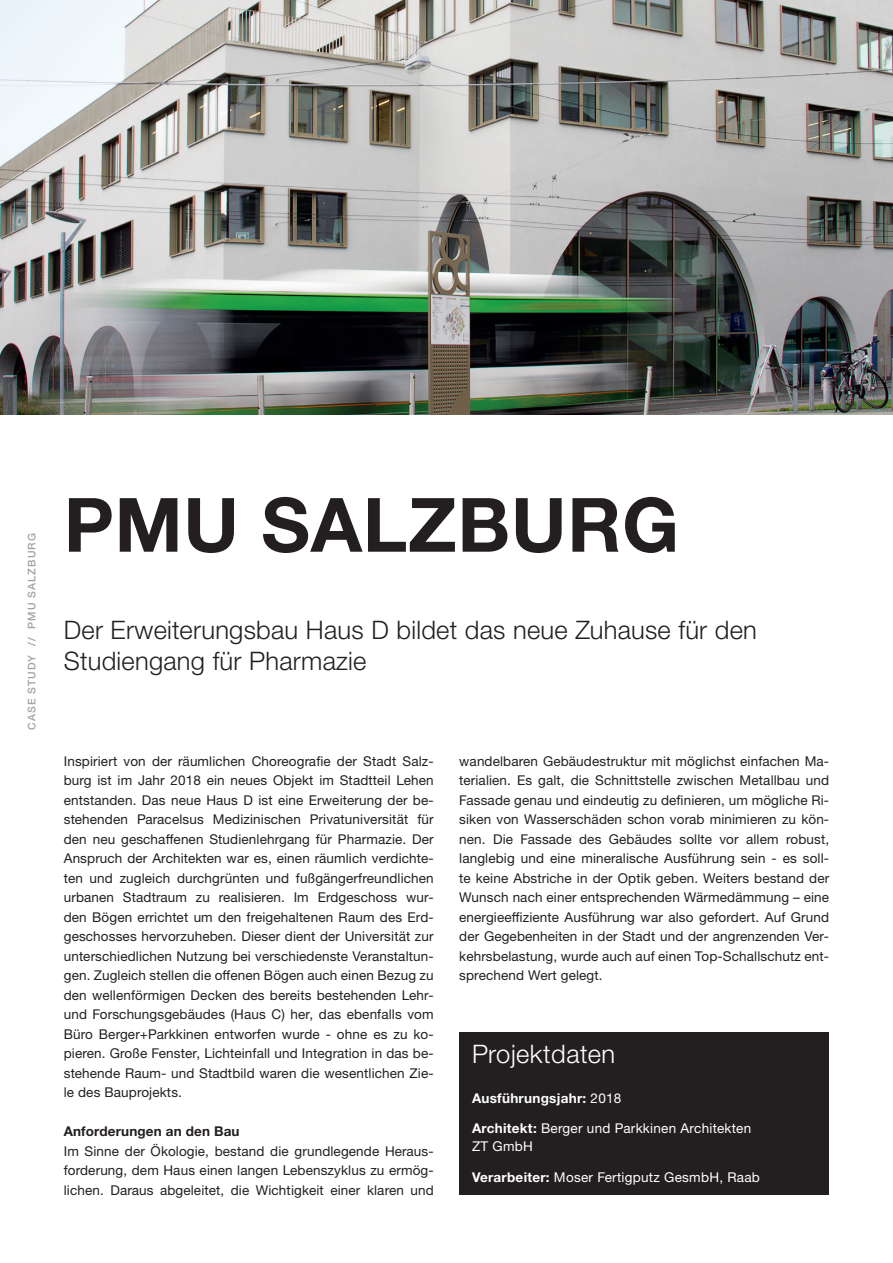
<style>
.page{position:relative;width:893px;height:1263px;background:#fff}
.page>*{position:absolute;margin:0;border:0;box-sizing:border-box;transform-origin:0 0}
.t1{font:700 75px "Helvetica Neue LTW1 G";letter-spacing:.01em;color:#231f20}
.t2{font:300 25.5px/31.5px "Helvetica Neue LTW1 G";letter-spacing:.01em;color:#231f20}
.t3{font:300 25.5px "Helvetica Neue LTW1 G";letter-spacing:.02em;color:#fff}
.t4{font:13.5px/19.5px "Helvetica Neue LTW1 G";letter-spacing:.01em;color:#231f20;text-align:justify}
.t5{font:13.5px/18px "Helvetica Neue LTW1 G";letter-spacing:.02em;color:#fff}
.t6{font:700 13.5px "Helvetica Neue LTW1 G";letter-spacing:.01em;color:#231f20}
.t7{font:700 13.5px "Helvetica Neue LTW1 G";letter-spacing:.02em;color:#fff}
.t8{font:500 10.5px "Helvetica Neue LTW1 G";letter-spacing:.1em;color:#a0a2a4}
.s1{font-weight:400}
.s2{font-weight:700}
</style>
<div class="page">
<img style="left:0;top:0;width:893px;height:415px">
<div style="left:459px;top:1032px;width:370px;height:163px;background:#231f20"></div>
<p class="t8" style="left:26px;top:730px;width:198px;rotate:-90deg">CASE STUDY // PMU SALZBURG</p>
<h1 class="t1" style="left:64px;top:479px;width:617px">PMU SALZBURG</h1>
<h2 class="t2" style="left:64px;top:614px;width:695px">Der Erweiterungsbau Haus D bildet das neue Zuhause für den<br>Studiengang für Pharmazie</h2>
<p class="t4" style="left:64px;top:751px;width:371px">Inspiriert von der räumlichen Choreografie der Stadt Salz&shy;burg ist im Jahr 2018 ein neues Objekt im Stadtteil Lehen entstanden. Das neue Haus D ist eine Erweiterung der be&shy;stehenden Paracelsus Medizinischen Privatuniversität für den neu geschaffenen Studienlehrgang für Pharmazie. Der Anspruch der Architekten war es, einen räumlich verdichte&shy;ten und zugleich durchgrünten und fußgängerfreundlichen urbanen Stadtraum zu realisieren. Im Erdgeschoss wur&shy;den Bögen errichtet um den freigehaltenen Raum des Erd&shy;geschosses hervorzuheben. Dieser dient der Universität zur unterschiedlichen Nutzung bei verschiedenste Veranstaltun&shy;gen. Zugleich stellen die offenen Bögen auch einen Bezug zu den wellenförmigen Decken des bereits bestehenden Lehr&shy;und Forschungsgebäudes (Haus C) her, das ebenfalls vom Büro Berger+Parkkinen entworfen wurde - ohne es zu ko&shy;pieren. Große Fenster, Lichteinfall und Integration in das be&shy;stehende Raum- und Stadtbild waren die wesentlichen Zie&shy;le des Bauprojekts.</p>
<p class="t6" style="left:64px;top:1123px;width:177px">Anforderungen an den Bau</p>
<p class="t4" style="left:64px;top:1141px;width:371px">Im Sinne der Ökologie, bestand die grundlegende Heraus&shy;forderung, dem Haus einen langen Lebenszyklus zu ermög&shy;lichen. Daraus abgeleitet, die Wichtigkeit einer klaren und</p>
<p class="t4" style="left:459px;top:751px;width:371px">wandelbaren Gebäudestruktur mit möglichst einfachen Ma&shy;terialien. Es galt, die Schnittstelle zwischen Metallbau und Fassade genau und eindeutig zu definieren, um mögliche Ri&shy;siken von Wasserschäden schon vorab minimieren zu kön&shy;nen. Die Fassade des Gebäudes sollte vor allem robust, langlebig und eine mineralische Ausführung sein - es soll&shy;te keine Abstriche in der Optik geben. Weiters bestand der Wunsch nach einer entsprechenden Wärmedämmung – eine energieeffiziente Ausführung war also gefordert. Auf Grund der Gegebenheiten in der Stadt und der angrenzenden Ver&shy;kehrsbelastung, wurde auch auf einen Top-Schallschutz ent&shy;sprechend Wert gelegt.</p>
<h2 class="t3" style="left:472px;top:1039px;width:145px">Projektdaten</h2>
<p class="t7" style="left:472px;top:1089px;width:151px">Ausführungsjahr: <span class="s1">2018</span></p>
<p class="t5" style="left:472px;top:1119px;width:281px"><span class="s2">Architekt:</span> Berger und Parkkinen Architekten<br>ZT GmbH</p>
<p class="t5" style="left:472px;top:1168px;width:289px"><span class="s2">Verarbeiter:</span> Moser Fertigputz GesmbH, Raab</p>
</div>
